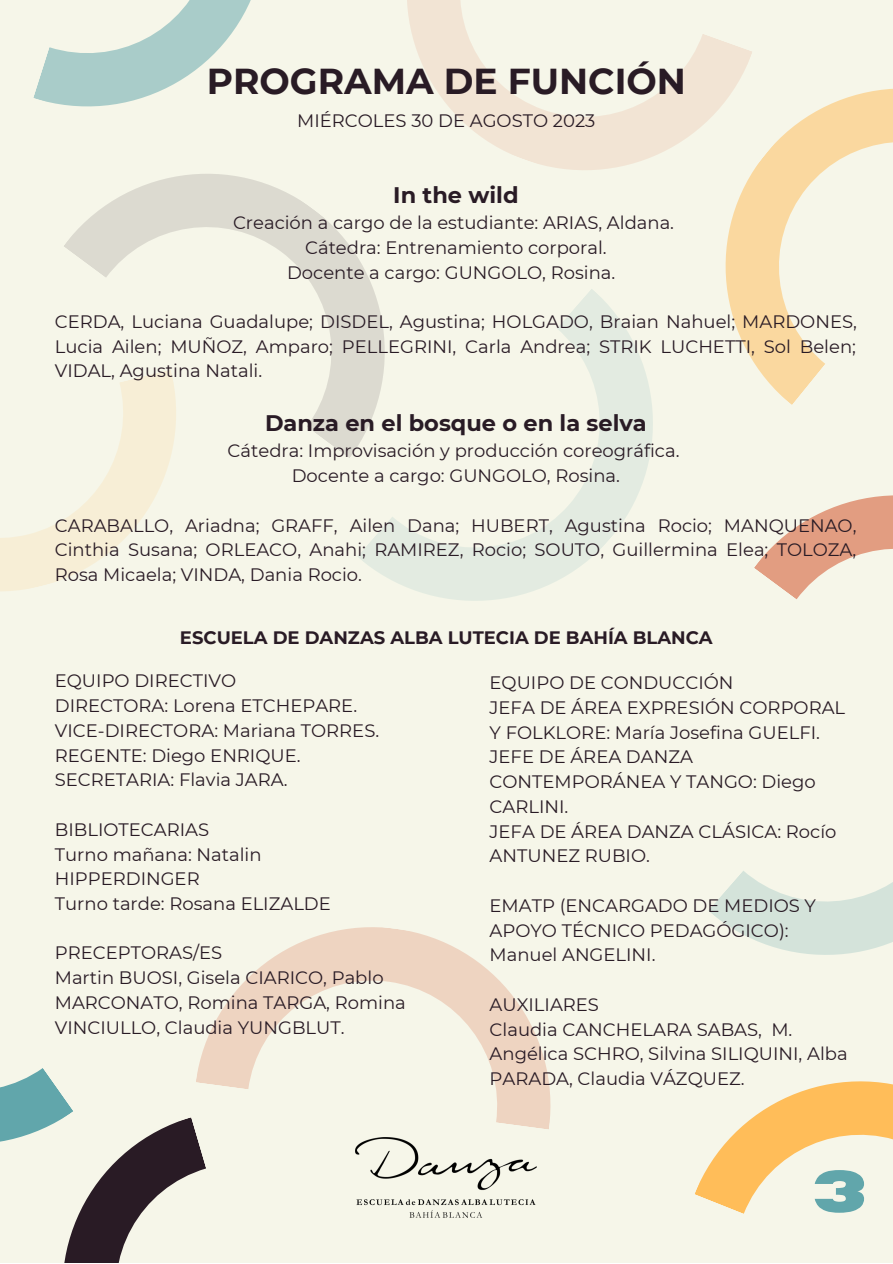
<style>
.page{position:relative;width:893px;height:1264px;background:#fff}
.page>*{position:absolute;margin:0;border:0;box-sizing:border-box;transform-origin:0 0}
.t1{font:700 58.5px "Horizon";color:#61a6ab}
.t2{font:700 36px "Montserrat";color:#291b25}
.t3{font:700 22.5px "Montserrat";color:#291b25}
.t4{font:18px/24.8px "Montserrat";color:#291b25}
.t5{font:700 18px "Montserrat";color:#291b25}
</style>
<div class="page">
<div style="left:0;top:0;width:892px;height:1262px;background:#f6f6e9"></div>
<svg style="left:725px;top:89px;width:167px;height:316px"></svg>
<svg style="left:0;top:458px;width:170px;height:133px"></svg>
<svg style="left:64px;top:174px;width:309px;height:284px"></svg>
<svg style="left:754px;top:495px;width:138px;height:104px"></svg>
<svg style="left:695px;top:1081px;width:197px;height:133px"></svg>
<svg style="left:357px;top:0;width:395px;height:220px"></svg>
<svg style="left:357px;top:288px;width:369px;height:313px"></svg>
<svg style="left:708px;top:871px;width:184px;height:84px;fill:#d4e3da"></svg>
<svg style="left:0;top:1068px;width:206px;height:194px"></svg>
<svg style="left:196px;top:927px;width:355px;height:202px"></svg>
<svg style="left:33px;top:0;width:218px;height:107px"></svg>
<img style="left:356px;top:1137px;width:181px;height:80px">
<p class="t2" style="left:207px;top:59px;width:480px">PROGRAMA DE FUNCIÓN</p>
<p class="t4" style="left:297px;top:108px;width:299px">MIÉRCOLES 30 DE AGOSTO 2023</p>
<p class="t3" style="left:393px;top:181px;width:127px">In the wild</p>
<p class="t4" style="left:233px;top:210px;width:442px">Creación a cargo de la estudiante: ARIAS, Aldana.</p>
<p class="t4" style="left:305px;top:235px;width:303px">Cátedra: Entrenamiento corporal.</p>
<p class="t4" style="left:287px;top:260px;width:330px">Docente a cargo: GUNGOLO, Rosina.</p>
<p class="t4" style="left:55px;top:309px;width:803px;text-align:justify">CERDA, Luciana Guadalupe; DISDEL, Agustina; HOLGADO, Braian Nahuel; MARDONES, Lucia Ailen; MUÑOZ, Amparo; PELLEGRINI, Carla Andrea; STRIK LUCHETTI, Sol Belen; VIDAL, Agustina Natali.</p>
<p class="t3" style="left:265px;top:409px;width:383px">Danza en el bosque o en la selva</p>
<p class="t4" style="left:227px;top:438px;width:453px">Cátedra: Improvisación y producción coreográfica.</p>
<p class="t4" style="left:292px;top:463px;width:330px">Docente a cargo: GUNGOLO, Rosina.</p>
<p class="t4" style="left:55px;top:512px;width:803px;text-align:justify">CARABALLO, Ariadna; GRAFF, Ailen Dana; HUBERT, Agustina Rocio; MANQUENAO, Cinthia Susana; ORLEACO, Anahi; RAMIREZ, Rocio; SOUTO, Guillermina Elea; TOLOZA, Rosa Micaela; VINDA, Dania Rocio.</p>
<p class="t5" style="left:180px;top:626px;width:534px">ESCUELA DE DANZAS ALBA LUTECIA DE BAHÍA BLANCA</p>
<p class="t4" style="left:55px;top:668px;width:183px">EQUIPO DIRECTIVO</p>
<p class="t4" style="left:55px;top:693px;width:304px">DIRECTORA: Lorena ETCHEPARE.</p>
<p class="t4" style="left:55px;top:718px;width:326px">VICE-DIRECTORA: Mariana TORRES.</p>
<p class="t4" style="left:55px;top:742px;width:247px">REGENTE: Diego ENRIQUE.</p>
<p class="t4" style="left:55px;top:767px;width:234px">SECRETARIA: Flavia JARA.</p>
<p class="t4" style="left:55px;top:817px;width:156px">BIBLIOTECARIAS</p>
<p class="t4" style="left:55px;top:841px;width:208px">Turno mañana: Natalin<br>HIPPERDINGER</p>
<p class="t4" style="left:55px;top:891px;width:277px">Turno tarde: Rosana ELIZALDE</p>
<p class="t4" style="left:55px;top:940px;width:169px">PRECEPTORAS/ES</p>
<p class="t4" style="left:55px;top:965px;width:352px">Martin BUOSI, Gisela CIARICO, Pablo<br>MARCONATO, Romina TARGA, Romina<br>VINCIULLO, Claudia YUNGBLUT.</p>
<p class="t4" style="left:489px;top:670px;width:245px">EQUIPO DE CONDUCCIÓN</p>
<p class="t4" style="left:489px;top:695px;width:357px">JEFA DE ÁREA EXPRESIÓN CORPORAL<br>Y FOLKLORE: María Josefina GUELFI.</p>
<p class="t4" style="left:489px;top:744px;width:327px">JEFE DE ÁREA DANZA<br>CONTEMPORÁNEA Y TANGO: Diego<br>CARLINI.</p>
<p class="t4" style="left:489px;top:818px;width:348px">JEFA DE ÁREA DANZA CLÁSICA: Rocío<br>ANTUNEZ RUBIO.</p>
<p class="t4" style="left:489px;top:893px;width:328px">EMATP (ENCARGADO DE MEDIOS Y<br>APOYO TÉCNICO PEDAGÓGICO):<br>Manuel ANGELINI.</p>
<p class="t4" style="left:489px;top:992px;width:111px">AUXILIARES</p>
<p class="t4" style="left:489px;top:1016px;width:359px">Claudia CANCHELARA SABAS, M.<br>Angélica SCHRO, Silvina SILIQUINI, Alba<br>PARADA, Claudia VÁZQUEZ.</p>
<p class="t1" style="left:812px;top:1162px;width:55px">3</p>
</div>
